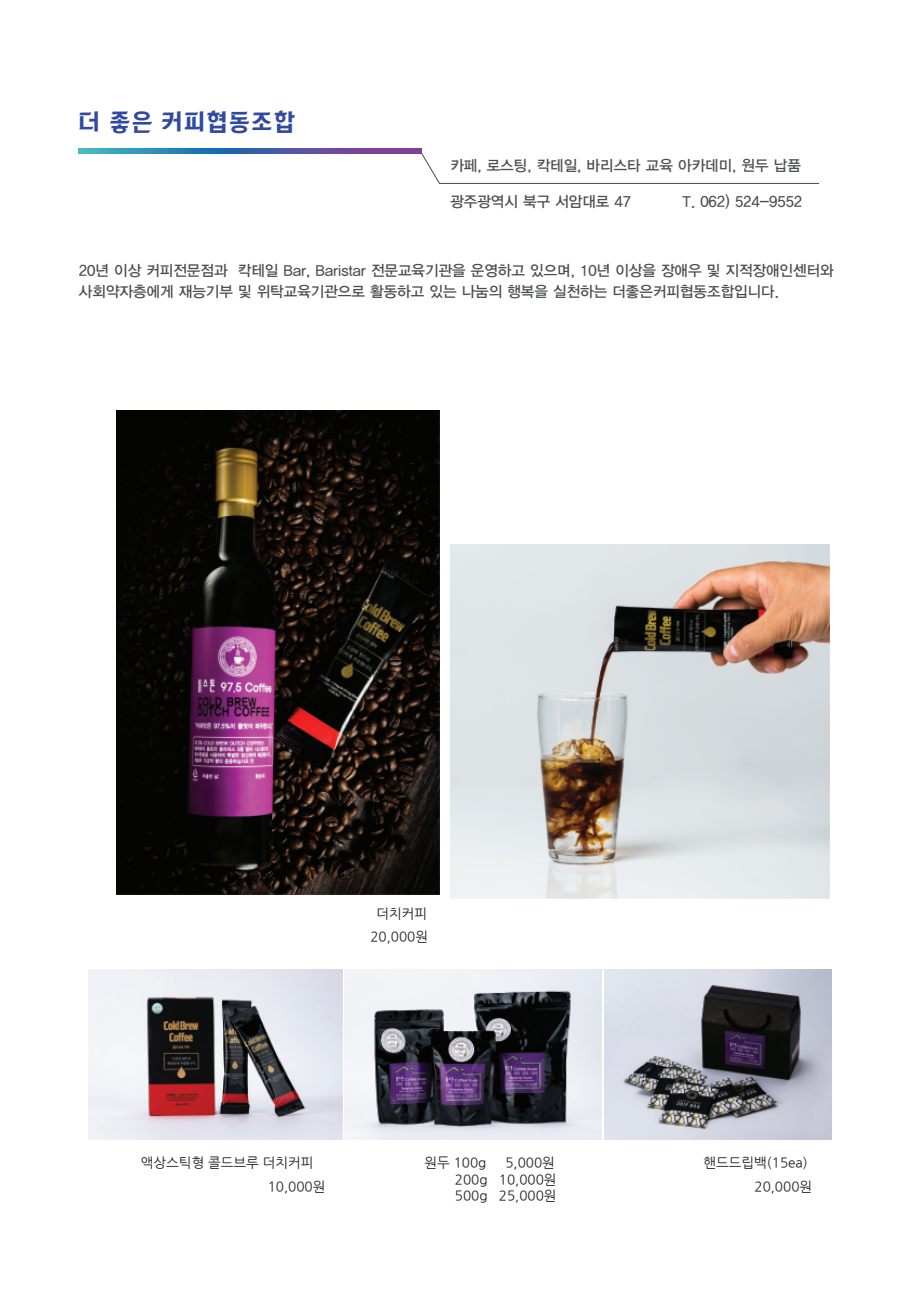
<style>
.page{position:relative;width:919px;height:1289px;background:#fff}
.page>*{position:absolute;margin:0;border:0;box-sizing:border-box;transform-origin:0 0}
.t1{font:24px "TT Hayanbaram R";letter-spacing:.04em;color:#314a9f}
.t2{font:15px/21px "YDIYGO330";color:#4b4c4d}
.t3{font:13.5px/16.2px "Nanum Gothic";color:#231f20}
</style>
<div class="page">
<img style="left:604px;top:969px;width:227px;height:170px">
<img style="left:88px;top:969px;width:254px;height:170px">
<img style="left:345px;top:969px;width:257px;height:170px">
<img style="left:117px;top:410px;width:322px;height:484px">
<img style="left:450px;top:544px;width:379px;height:354px">
<svg style="left:79px;top:148px;width:342px;height:6px;background:#496bab"></svg>
<svg style="left:420px;top:152px;width:399px;height:32px"></svg>
<h1 class="t1" style="left:79px;top:110px;width:218px">더 좋은 커피협동조합</h1>
<p class="t2" style="left:450px;top:155px;width:352px">카페, 로스팅, 칵테일, 바리스타 교육 아카데미, 원두 납품</p>
<p class="t2" style="left:450px;top:191px;width:182px">광주광역시 북구 서암대로 47</p>
<p class="t2" style="left:682px;top:191px;width:121px">T. 062) 524-9552</p>
<p class="t2" style="left:79px;top:260px;width:756px">20년 이상 커피전문점과 칵테일 Bar, Baristar 전문교육기관을 운영하고 있으며, 10년 이상을 장애우 및 지적장애인센터와 사회약자층에게 재능기부 및 위탁교육기관으로 활동하고 있는 나눔의 행복을 실천하는 더좋은커피협동조합입니다.</p>
<p class="t3" style="left:376px;top:905px;width:52px">더치커피</p>
<p class="t3" style="left:370px;top:928px;width:59px">20,000원</p>
<p class="t3" style="left:141px;top:1155px;width:174px">액상스틱형 콜드브루 더치커피</p>
<p class="t3" style="left:268px;top:1178px;width:59px">10,000원</p>
<p class="t3" style="left:424px;top:1155px;width:63px">원두 100g</p>
<p class="t3" style="left:455px;top:1155px;width:103px;text-indent:51px">5,000원<br>200g 10,000원<br>500g 25,000원</p>
<p class="t3" style="left:703px;top:1155px;width:106px">핸드드립백(15ea)</p>
<p class="t3" style="left:754px;top:1178px;width:59px">20,000원</p>
</div>
